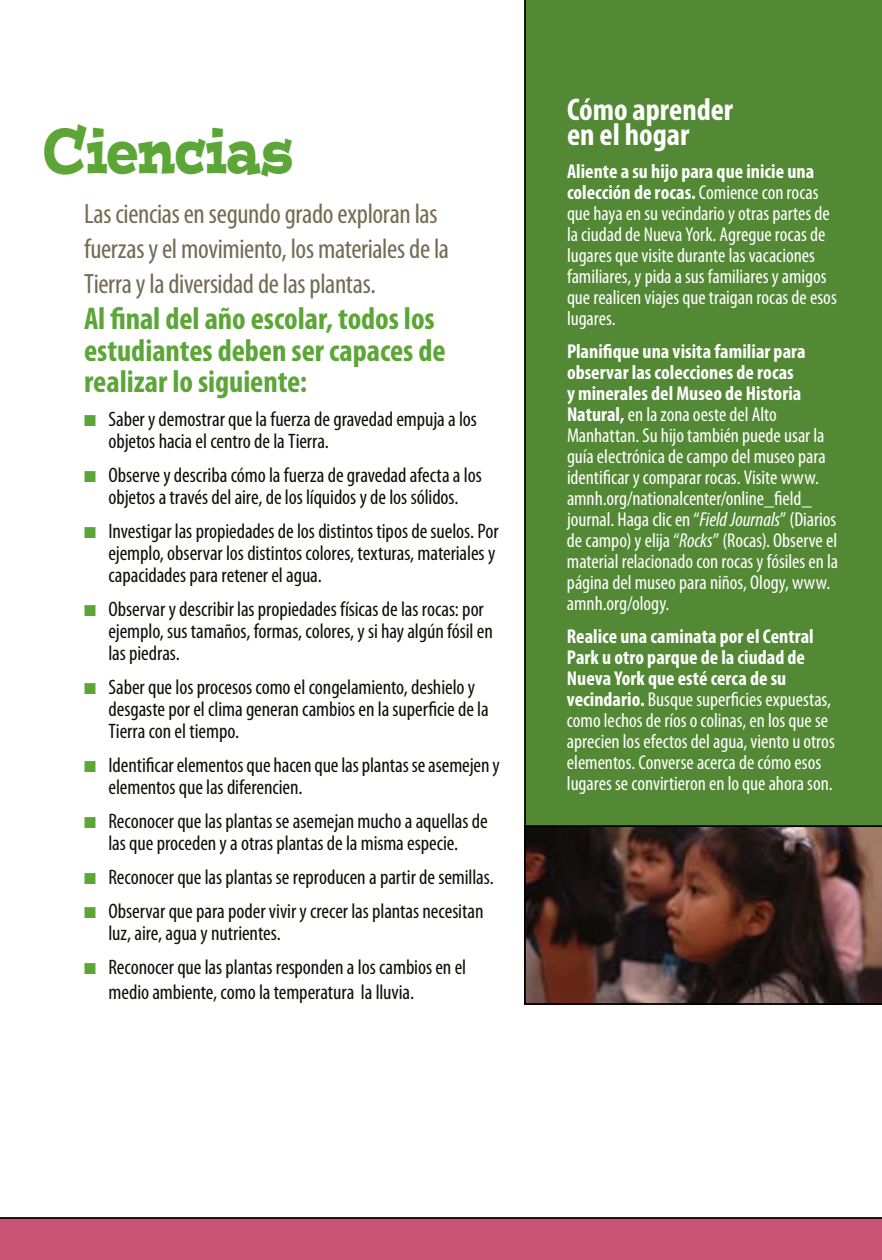
<style>
.page{position:relative;width:882px;height:1260px;background:#fff}
.page>*{position:absolute;margin:0;border:0;box-sizing:border-box;transform-origin:0 0}
.t1{font:63px "Postino Std";letter-spacing:-.02em;color:#5ca537;scale:.7 1}
.t2{font:700 condensed 31.5px/31.5px "Myriad Pro";color:#5ca537}
.t3{font:700 condensed 31.5px/24.5px "Myriad Pro";color:#fff}
.t4{font:condensed 28px/35px "Myriad Pro";letter-spacing:-.015em;color:#746b54}
.t5{font:condensed 21px/21.9px "Myriad Pro";letter-spacing:-.005em;color:#100e07}
.t6{font:condensed 20.12px/21px "Myriad Pro";color:#fff}
.s1{color:#5ca537}
.s2{font-weight:700}
.s3{font-style:italic}
</style>
<div class="page">
<div style="left:524px;top:0;width:358px;height:825px;background:#538934"></div>
<div style="left:0;top:1217px;width:882px;height:43px;background:#c85375"></div>
<img style="left:524px;top:825px;width:358px;height:180px">
<h1 class="t1" style="left:42px;top:108px;width:361px">Ciencias</h1>
<h3 class="t4" style="left:84px;top:196px;width:367px">Las ciencias en segundo grado exploran las fuerzas y el movimiento, los materiales de la<br>Tierra y la diversidad de las plantas.</h3>
<h2 class="t2" style="left:84px;top:302px;width:363px">Al final del año escolar, todos los estudiantes deben ser capaces de realizar lo siguiente:</h2>
<p class="t5" style="left:109px;top:408px;width:370px;text-indent:-25px"><span class="s1">■</span> Saber y demostrar que la fuerza de gravedad empuja a los objetos hacia el centro de la Tierra.</p>
<p class="t5" style="left:84px;top:464px;width:399px;text-align:center"><span class="s1">■</span> Observe y describa cómo la fuerza de gravedad afecta a los objetos a través del aire, de los líquidos y de los sólidos.</p>
<p class="t5" style="left:109px;top:520px;width:392px;text-indent:-25px"><span class="s1">■</span> Investigar las propiedades de los distintos tipos de suelos. Por ejemplo, observar los distintos colores, texturas, materiales y capacidades para retener el agua.</p>
<p class="t5" style="left:109px;top:598px;width:386px;text-indent:-25px"><span class="s1">■</span> Observar y describir las propiedades físicas de las rocas: por ejemplo, sus tamaños, formas, colores, y si hay algún fósil en las piedras.</p>
<p class="t5" style="left:109px;top:676px;width:382px;text-indent:-25px"><span class="s1">■</span> Saber que los procesos como el congelamiento, deshielo y desgaste por el clima generan cambios en la superficie de la<br>Tierra con el tiempo.</p>
<p class="t5" style="left:109px;top:754px;width:393px;text-indent:-25px"><span class="s1">■</span> Identificar elementos que hacen que las plantas se asemejen y elementos que las diferencien.</p>
<p class="t5" style="left:84px;top:810px;width:405px;text-align:center"><span class="s1">■</span> Reconocer que las plantas se asemejan mucho a aquellas de las que proceden y a otras plantas de la misma especie.</p>
<p class="t5" style="left:84px;top:866px;width:411px"><span class="s1">■</span> Reconocer que las plantas se reproducen a partir de semillas.</p>
<p class="t5" style="left:109px;top:900px;width:377px;text-indent:-25px"><span class="s1">■</span> Observar que para poder vivir y crecer las plantas necesitan luz, aire, agua y nutrientes.</p>
<p class="t5" style="left:109px;top:955px;width:359px;line-height:24.5px;text-indent:-25px"><span class="s1">■</span> Reconocer que las plantas responden a los cambios en el medio ambiente, como la temperatura la lluvia.</p>
<h2 class="t3" style="left:567px;top:97px;width:168px">Cómo aprender en el hogar</h2>
<p class="t6" style="left:567px;top:160px;width:271px"><span class="s2">Aliente a su hijo para que inicie una colección de rocas.</span> Comience con rocas que haya en su vecindario y otras partes de la ciudad de Nueva York. Agregue rocas de lugares que visite durante las vacaciones familiares, y pida a sus familiares y amigos que realicen viajes que traigan rocas de esos lugares.</p>
<p class="t6" style="left:567px;top:341px;width:273px"><span class="s2">Planifique una visita familiar para observar las colecciones de rocas<br>y minerales del Museo de Historia Natural,</span> en la zona oeste del Alto Manhattan. Su hijo también puede usar la guía electrónica de campo del museo para identificar y comparar rocas. Visite www. amnh.org/nationalcenter/online_field_ journal. Haga clic en “<span class="s3">Field Journals</span>” (Diarios de campo) y elija “<span class="s3">Rocks</span>” (Rocas). Observe el material relacionado con rocas y fósiles en la página del museo para niños, Ology, www. amnh.org/ology.</p>
<p class="t6" style="left:567px;top:626px;width:269px"><span class="s2">Realice una caminata por el Central Park u otro parque de la ciudad de Nueva York que esté cerca de su vecindario.</span> Busque superficies expuestas, como lechos de ríos o colinas, en los que se aprecien los efectos del agua, viento u otros elementos. Converse acerca de cómo esos lugares se convirtieron en lo que ahora son.</p>
</div>
